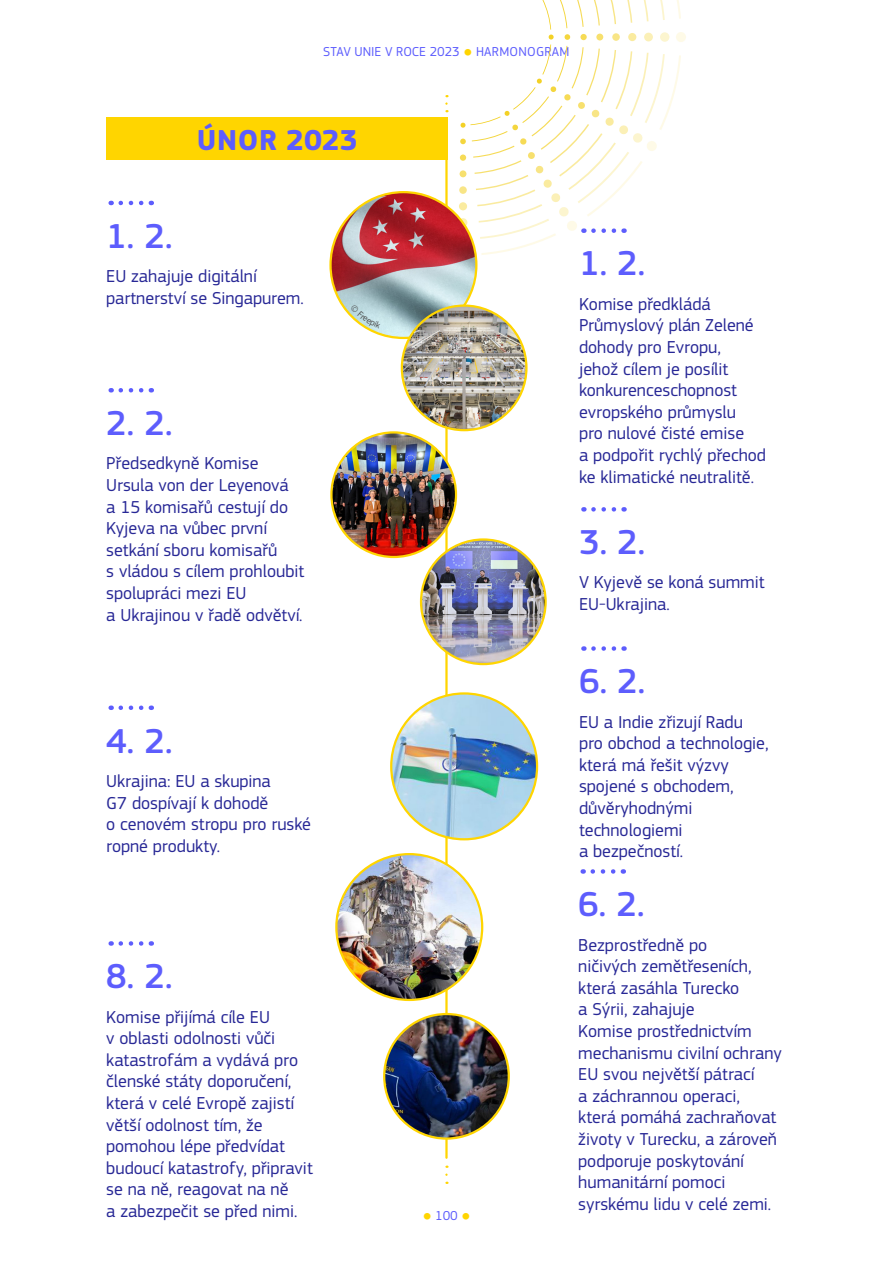
<style>
.page{position:relative;width:893px;height:1263px;background:#fff}
.page>*{position:absolute;margin:0;border:0;box-sizing:border-box;transform-origin:0 0}
.Date__h3__violet{font:500 36px "EC Square Sans Pro";color:#5d5dfd}
.Month_title__h2{font:700 30px "EC Square Sans Pro";letter-spacing:.01em;color:#5d5dfd}
.Body_text_blue{font:18px/21.6px "EC Square Sans Pro";color:#282896}
.t1{font:13.5px "EC Square Sans Pro";color:#5d5dfd}
.s1{font-size:10.5px;color:#ffd500}
</style>
<div class="page">
<hr style="left:445px;top:119px;width:3px;height:1039px;background:#ffd500">
<svg style="left:445px;top:1165px;width:3px;height:10px"></svg>
<svg style="left:445px;top:95px;width:3px;height:9px"></svg>
<img style="left:331px;top:192px;width:145px;height:146px;border-radius:73px">
<img style="left:402px;top:306px;width:124px;height:124px;border-radius:62px">
<img style="left:331px;top:432px;width:125px;height:125px;border-radius:62px">
<img style="left:421px;top:539px;width:125px;height:125px;border-radius:62px">
<img style="left:391px;top:693px;width:146px;height:146px;border-radius:73px">
<img style="left:336px;top:854px;width:146px;height:146px;border-radius:73px">
<img style="left:384px;top:1014px;width:125px;height:124px;border-radius:62px">
<div style="left:106px;top:117px;width:342px;height:43px;background:#ffd500"></div>
<svg style="left:121px;top:201px;width:31px;height:4px"></svg>
<svg style="left:460px;top:0;width:226px;height:271px"></svg>
<svg style="left:121px;top:388px;width:31px;height:4px"></svg>
<svg style="left:593px;top:507px;width:24px;height:5px"></svg>
<svg style="left:121px;top:705px;width:31px;height:5px"></svg>
<svg style="left:593px;top:646px;width:24px;height:5px"></svg>
<svg style="left:593px;top:869px;width:31px;height:5px"></svg>
<svg style="left:121px;top:941px;width:31px;height:5px"></svg>
<svg style="left:350px;top:304px;width:31px;height:25px"></svg>
<p class="t1" style="left:323px;top:44px;width:248px">STAV UNIE V ROCE 2023 <span class="s1">●</span> HARMONOGRAM</p>
<h2 class="Month_title__h2" style="left:197px;top:122px;width:163px">ÚNOR 2023</h2>
<h3 class="Date__h3__violet" style="left:106px;top:215px;width:68px">1. 2.</h3>
<p class="Body_text_blue" style="left:106px;top:265px;width:199px">EU zahajuje digitální partnerství se Singapurem.</p>
<h3 class="Date__h3__violet" style="left:106px;top:402px;width:68px">2. 2.</h3>
<p class="Body_text_blue" style="left:106px;top:453px;width:200px">Předsedkyně Komise<br>Ursula von der Leyenová<br>a 15 komisařů cestují do<br>Kyjeva na vůbec první setkání sboru komisařů<br>s vládou s cílem prohloubit spolupráci mezi EU<br>a Ukrajinou v řadě odvětví.</p>
<h3 class="Date__h3__violet" style="left:106px;top:720px;width:68px">4. 2.</h3>
<p class="Body_text_blue" style="left:106px;top:770px;width:206px">Ukrajina: EU a skupina<br>G7 dospívají k dohodě<br>o cenovém stropu pro ruské ropné produkty.</p>
<h3 class="Date__h3__violet" style="left:106px;top:955px;width:68px">8. 2.</h3>
<p class="Body_text_blue" style="left:106px;top:1006px;width:208px">Komise přijímá cíle EU<br>v oblasti odolnosti vůči katastrofám a vydává pro členské státy doporučení, která v celé Evropě zajistí větší odolnost tím, že pomohou lépe předvídat budoucí katastrofy, připravit se na ně, reagovat na ně<br>a zabezpečit se před nimi.</p>
<p class="t1" style="left:423px;top:1207px;width:49px"><span class="s1">●</span> 100 <span class="s1">●</span></p>
<h3 class="Date__h3__violet" style="left:579px;top:243px;width:68px">1. 2.</h3>
<p class="Body_text_blue" style="left:579px;top:293px;width:189px">Komise předkládá<br>Průmyslový plán Zelené dohody pro Evropu,<br>jehož cílem je posílit konkurenceschopnost evropského průmyslu<br>pro nulové čisté emise<br>a podpořit rychlý přechod ke klimatické neutralitě.</p>
<h3 class="Date__h3__violet" style="left:579px;top:521px;width:68px">3. 2.</h3>
<p class="Body_text_blue" style="left:579px;top:572px;width:187px">V Kyjevě se koná summit<br>EU-Ukrajina.</p>
<h3 class="Date__h3__violet" style="left:579px;top:660px;width:68px">6. 2.</h3>
<p class="Body_text_blue" style="left:579px;top:711px;width:191px">EU a Indie zřizují Radu pro obchod a technologie, která má řešit výzvy spojené s obchodem, důvěryhodnými technologiemi<br>a bezpečností.</p>
<h3 class="Date__h3__violet" style="left:578px;top:883px;width:68px">6. 2.</h3>
<p class="Body_text_blue" style="left:578px;top:934px;width:205px">Bezprostředně po<br>ničivých zemětřeseních, která zasáhla Turecko<br>a Sýrii, zahajuje<br>Komise prostřednictvím mechanismu civilní ochrany<br>EU svou největší pátrací<br>a záchrannou operaci, která pomáhá zachraňovat životy v Turecku, a zároveň podporuje poskytování humanitární pomoci syrskému lidu v celé zemi.</p>
</div>
